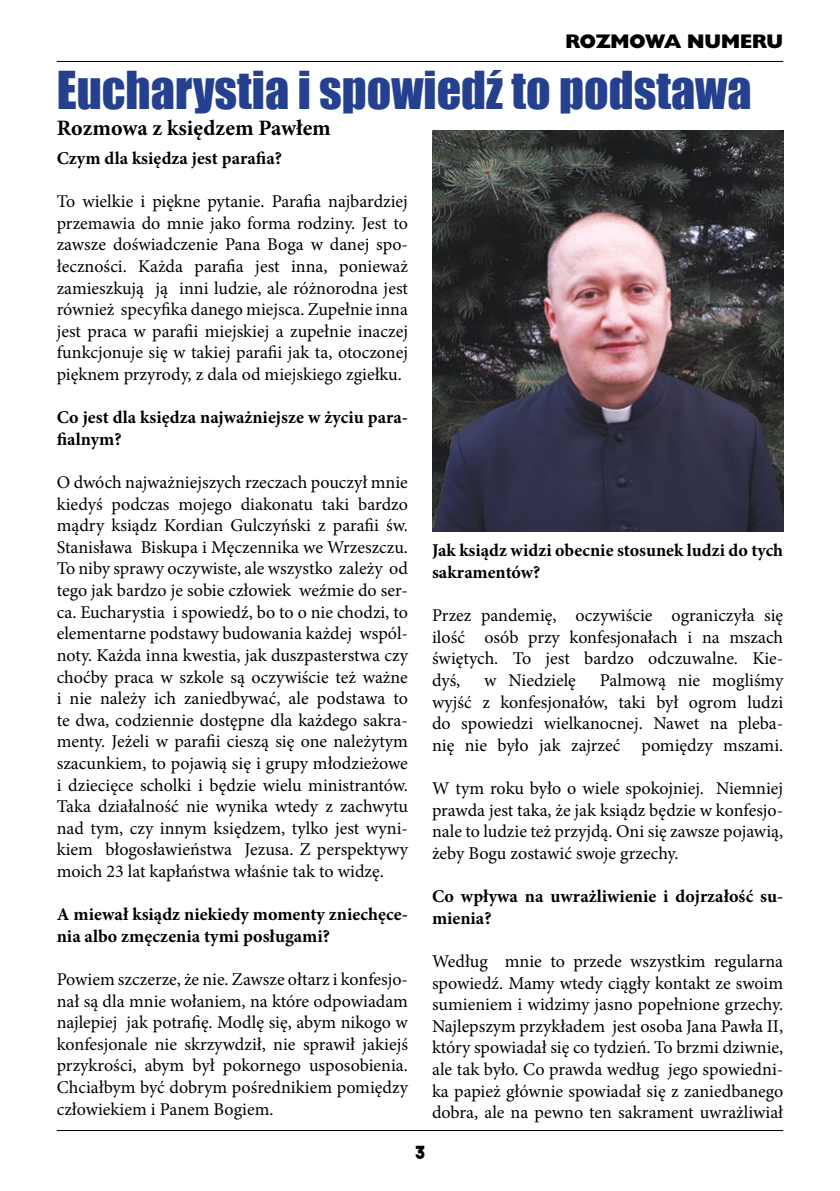
<style>
.page{position:relative;width:840px;height:1191px;background:#fff}
.page>*{position:absolute;margin:0;border:0;box-sizing:border-box;transform-origin:0 0}
.t1{font:48px "Impact";color:#25408f}
.t2{font:700 22px "Minion Pro";color:#000}
.t3{font:18px/21.6px "Minion Pro";color:#000;text-align:justify}
.t4{font:700 18px/21.6px "Minion Pro";color:#000}
.t5{font:18px "Humanst 521 X Bd PL";color:#000}
.t6{font:18px "The Bold Font";color:#000}
</style>
<div class="page">
<hr style="left:57px;top:1130px;width:725px;height:1px;background:#000">
<hr style="left:57px;top:61px;width:725px;height:1px;background:#000">
<img style="left:432px;top:130px;width:350px;height:401px">
<p class="t5" style="left:565px;top:29px;width:219px">ROZMOWA NUMERU</p>
<h1 class="t1" style="left:57px;top:53px;width:696px">Eucharystia i spowiedź to podstawa</h1>
<p class="t2" style="left:57px;top:112px;width:275px">Rozmowa z księdzem Pawłem</p>
<p class="t4" style="left:57px;top:147px;width:226px">Czym dla księdza jest parafia?</p>
<p class="t3" style="left:57px;top:191px;width:352px">To wielkie i piękne pytanie. Parafia najbardziej przemawia do mnie jako forma rodziny. Jest to zawsze doświadczenie Pana Boga w danej spo&shy;łeczności. Każda parafia jest inna, ponieważ zamieszkują ją inni ludzie, ale różnorodna jest również specyfika danego miejsca. Zupełnie inna jest praca w parafii miejskiej a zupełnie inaczej funkcjonuje się w takiej parafii jak ta, otoczonej pięknem przyrody, z dala od miejskiego zgiełku.</p>
<p class="t4" style="left:57px;top:406px;width:352px">Co jest dla księdza najważniejsze w życiu para&shy;fialnym?</p>
<p class="t3" style="left:57px;top:471px;width:352px">O dwóch najważniejszych rzeczach pouczył mnie kiedyś podczas mojego diakonatu taki bardzo mądry ksiądz Kordian Gulczyński z parafii św.<br>Stanisława Biskupa i Męczennika we Wrzeszczu.<br>To niby sprawy oczywiste, ale wszystko zależy od tego jak bardzo je sobie człowiek weźmie do ser&shy;ca. Eucharystia i spowiedź, bo to o nie chodzi, to elementarne podstawy budowania każdej wspól&shy;noty. Każda inna kwestia, jak duszpasterstwa czy choćby praca w szkole są oczywiście też ważne i nie należy ich zaniedbywać, ale podstawa to te dwa, codziennie dostępne dla każdego sakra&shy;menty. Jeżeli w parafii cieszą się one należytym szacunkiem, to pojawią się i grupy młodzieżowe i dziecięce scholki i będzie wielu ministrantów.<br>Taka działalność nie wynika wtedy z zachwytu nad tym, czy innym księdzem, tylko jest wyni&shy;kiem błogosławieństwa Jezusa. Z perspektywy moich 23 lat kapłaństwa właśnie tak to widzę.</p>
<p class="t4" style="left:57px;top:903px;width:352px">A miewał ksiądz niekiedy momenty zniechęce&shy;nia albo zmęczenia tymi posługami?</p>
<p class="t3" style="left:57px;top:968px;width:352px">Powiem szczerze, że nie. Zawsze ołtarz i konfesjo&shy;nał są dla mnie wołaniem, na które odpowiadam najlepiej jak potrafię. Modlę się, abym nikogo w konfesjonale nie skrzywdził, nie sprawił jakiejś przykrości, abym był pokornego usposobienia.<br>Chciałbym być dobrym pośrednikiem pomiędzy człowiekiem i Panem Bogiem.</p>
<p class="t4" style="left:432px;top:539px;width:352px">Jak ksiądz widzi obecnie stosunek ludzi do tych sakramentów?</p>
<p class="t3" style="left:432px;top:605px;width:352px">Przez pandemię, oczywiście ograniczyła się ilość osób przy konfesjonałach i na mszach świętych. To jest bardzo odczuwalne. Kie&shy;dyś,</p>
<p class="t3" style="left:432px;top:669px;width:352px;text-indent:168px">Palmową nie mogliśmy wyjść z konfesjonałów, taki był ogrom ludzi do spowiedzi wielkanocnej. Nawet na pleba&shy;nię nie było jak zajrzeć pomiędzy mszami.</p>
<p class="t3" style="left:432px;top:777px;width:352px">W tym roku było o wiele spokojniej. Niemniej prawda jest taka, że jak ksiądz będzie w konfesjo&shy;nale to ludzie też przyjdą. Oni się zawsze pojawią, żeby Bogu zostawić swoje grzechy.</p>
<p class="t4" style="left:432px;top:885px;width:352px">Co wpływa na uwrażliwienie i dojrzałość su&shy;mienia?</p>
<p class="t3" style="left:432px;top:950px;width:352px">Według mnie to przede wszystkim regularna spowiedź. Mamy wtedy ciągły kontakt ze swoim sumieniem i widzimy jasno popełnione grzechy.<br>Najlepszym przykładem jest osoba Jana Pawła II, który spowiadał się co tydzień. To brzmi dziwnie, ale tak było. Co prawda według jego spowiedni&shy;ka papież głównie spowiadał się z zaniedbanego dobra, ale na pewno ten sakrament uwrażliwiał</p>
<p class="t3" style="left:484px;top:669px;width:93px">w Niedzielę</p>
<p class="t6" style="left:414px;top:1140px;width:12px">3</p>
</div>
